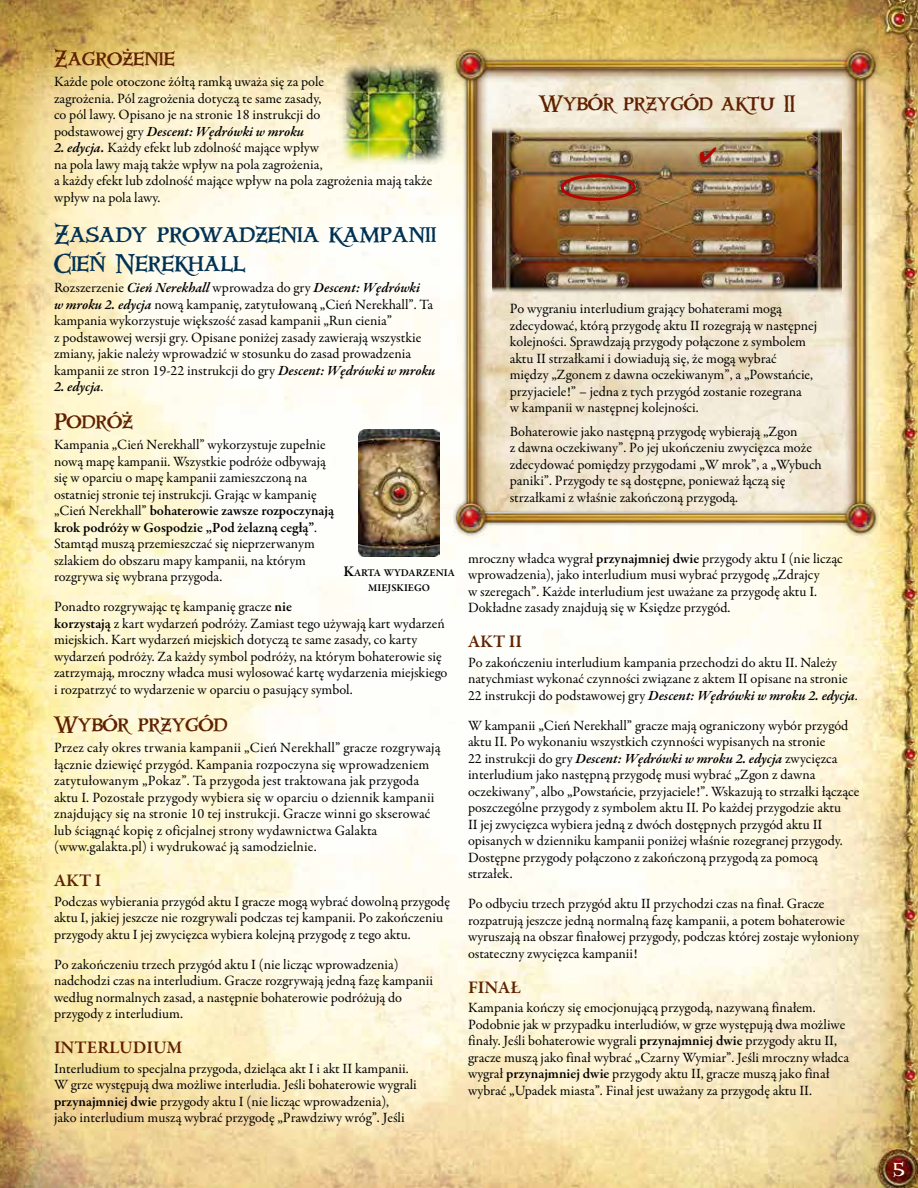
<style>
.page{position:relative;width:918px;height:1188px;background:#fff}
.page>*{position:absolute;margin:0;border:0;box-sizing:border-box;transform-origin:0 0}
.t1{font:24px/28.8px "Windlass";color:#003254}
.t2{font:21px "Windlass";color:#5f2100}
.t3{font:700 18px "Garamond Descent";color:#5f2100}
.t4{font:16.5px "Windlass";color:#fff}
.t5{font:14.25px/16.5px "Garamond Descent";color:#000}
.t6{font:italic 700 14.25px "Garamond Descent";letter-spacing:-.005em;color:#000}
.t7{font:700 10.5px/15px "Garamond Descent";color:#000;text-align:center}
.s1{font-weight:700;font-style:italic}
.s2{font-weight:400;font-style:normal}
.s3{font-weight:700}
.s4{font-size:15px}
</style>
<div class="page">
<img style="left:0;top:0;width:918px;height:1188px">
<img style="left:427px;top:98px;width:491px;height:379px">
<img style="left:440px;top:477px;width:478px;height:68px">
<img style="left:427px;top:18px;width:491px;height:80px">
<img style="left:493px;top:127px;width:349px;height:166px">
<div style="left:558px;top:171px;width:91px;height:43px;background:#000;opacity:.2"></div>
<div style="left:561px;top:174px;width:75px;height:27px;border:3px solid #b70502;border-radius:50%"></div>
<img style="left:337px;top:61px;width:113px;height:105px">
<img style="left:359px;top:429px;width:81px;height:127px">
<svg style="left:700px;top:147px;width:16px;height:15px"></svg>
<h2 class="t2" style="left:54px;top:44px;width:122px">Zagrożenie</h2>
<p class="t5" style="left:54px;top:74px;width:272px">Każde pole otoczone żółtą ramką uważa się za pole zagrożenia. Pól zagrożenia dotyczą te same zasady, co pól lawy. Opisano je na stronie 18 instrukcji do podstawowej gry <span class="s1">Descent: Wędrówki w mroku</span></p>
<p class="t5" style="left:54px;top:140px;width:380px"><span class="s1">2. edycja.</span> Każdy efekt lub zdolność mające wpływ<br>na pola lawy mają także wpływ na pola zagrożenia,<br>a każdy efekt lub zdolność mające wpływ na pola zagrożenia mają także wpływ na pola lawy.</p>
<h1 class="t1" style="left:54px;top:221px;width:384px">Zasady prowadzenia kampanii<br>Cień Nerekhall</h1>
<p class="t5" style="left:54px;top:280px;width:383px">Rozszerzenie <span class="s1">Cień Nerekhall</span> wprowadza do gry <span class="s1">Descent: Wędrówki<br>w mroku 2. edycja</span> nową kampanię, zatytułowaną „Cień Nerekhall”. Ta kampania wykorzystuje większość zasad kampanii „Run cienia”<br>z podstawowej wersji gry. Opisane poniżej zasady zawierają wszystkie zmiany, jakie należy wprowadzić w stosunku do zasad prowadzenia kampanii ze stron 19-22 instrukcji do gry <span class="s1">Descent: Wędrówki w mroku</span></p>
<p class="t6" style="left:54px;top:378px;width:51px">2. edycja<span class="s2">.</span></p>
<h2 class="t2" style="left:54px;top:407px;width:81px">Podróż</h2>
<p class="t5" style="left:54px;top:437px;width:282px">Kampania „Cień Nerekhall” wykorzystuje zupełnie nową mapę kampanii. Wszystkie podróże odbywają się w oparciu o mapę kampanii zamieszczoną na ostatniej stronie tej instrukcji. Grając w kampanię „Cień Nerekhall” <span class="s3">bohaterowie zawsze rozpoczynają krok podróży w Gospodzie „Pod żelazną cegłą”</span>.<br>Stamtąd muszą przemieszczać się nieprzerwanym szlakiem do obszaru mapy kampanii, na którym rozgrywa się wybrana przygoda.</p>
<p class="t5" style="left:54px;top:599px;width:395px">Ponadto rozgrywając tę kampanię gracze <span class="s3">nie<br>korzystają</span> z kart wydarzeń podróży. Zamiast tego używają kart wydarzeń miejskich. Kart wydarzeń miejskich dotyczą te same zasady, co karty wydarzeń podróży. Za każdy symbol podróży, na którym bohaterowie się zatrzymają, mroczny władca musi wylosować kartę wydarzenia miejskiego i rozpatrzyć to wydarzenie w oparciu o pasujący symbol.</p>
<h2 class="t2" style="left:54px;top:710px;width:175px">Wybór przygód</h2>
<p class="t5" style="left:54px;top:740px;width:388px">Przez cały okres trwania kampanii „Cień Nerekhall” gracze rozgrywają łącznie dziewięć przygód. Kampania rozpoczyna się wprowadzeniem zatytułowanym „Pokaz”. Ta przygoda jest traktowana jak przygoda aktu I. Pozostałe przygody wybiera się w oparciu o dziennik kampanii znajdujący się na stronie 10 tej instrukcji. Gracze winni go skserować lub ściągnąć kopię z oficjalnej strony wydawnictwa Galakta (www.galakta.pl) i wydrukować ją samodzielnie.</p>
<p class="t3" style="left:54px;top:870px;width:49px">Akt I</p>
<p class="t5" style="left:54px;top:893px;width:397px">Podczas wybierania przygód aktu I gracze mogą wybrać dowolną przygodę aktu I, jakiej jeszcze nie rozgrywali podczas tej kampanii. Po zakończeniu przygody aktu I jej zwycięzca wybiera kolejną przygodę z tego aktu.</p>
<p class="t5" style="left:54px;top:956px;width:381px">Po zakończeniu trzech przygód aktu I (nie licząc wprowadzenia) nadchodzi czas na interludium. Gracze rozgrywają jedną fazę kampanii według normalnych zasad, a następnie bohaterowie podróżują do przygody z interludium.</p>
<p class="t3" style="left:54px;top:1037px;width:20px">Inter</p>
<p class="t3" style="left:109px;top:1037px;width:23px">ludiu</p>
<p class="t3" style="left:167px;top:1037px;width:17px">m</p>
<p class="t5" style="left:54px;top:1060px;width:364px">Interludium to specjalna przygoda, dzieląca akt I i akt II kampanii.<br>W grze występują dwa możliwe interludia. Jeśli bohaterowie wygrali <span class="s3">przynajmniej dwie</span> przygody aktu I (nie licząc wprowadzenia),<br>jako interludium muszą wybrać przygodę „Prawdziwy wróg”. Jeśli</p>
<p class="t7" style="left:343px;top:565px;width:113px"><span class="s4">K</span>ARTA WYDARZENIA<br>MIEJSKIEGO</p>
<h2 class="t2" style="left:539px;top:90px;width:258px">Wybór przygód aktu II</h2>
<p class="t5" style="left:510px;top:301px;width:309px">Po wygraniu interludium grający bohaterami mogą zdecydować, którą przygodę aktu II rozegrają w następnej kolejności. Sprawdzają przygody połączone z symbolem aktu II strzałkami i dowiadują się, że mogą wybrać między „Zgonem z dawna oczekiwanym”, a „Powstańcie, przyjaciele!” – jedna z tych przygód zostanie rozegrana<br>w kampanii w następnej kolejności.</p>
<p class="t5" style="left:510px;top:423px;width:314px">Bohaterowie jako następną przygodę wybierają „Zgon<br>z dawna oczekiwany”. Po jej ukończeniu zwycięzca może zdecydować pomiędzy przygodami „W mrok”, a „Wybuch paniki”. Przygody te są dostępne, ponieważ łączą się strzałkami z właśnie zakończoną przygodą.</p>
<p class="t5" style="left:468px;top:550px;width:376px">mroczny władca wygrał <span class="s3">przynajmniej dwie</span> przygody aktu I (nie licząc wprowadzenia), jako interludium musi wybrać przygodę „Zdrajcy<br>w szeregach”. Każde interludium jest uważane za przygodę aktu I.<br>Dokładne zasady znajdują się w Księdze przygód.</p>
<p class="t3" style="left:468px;top:631px;width:55px">Akt II</p>
<p class="t5" style="left:468px;top:654px;width:391px">Po zakończeniu interludium kampania przechodzi do aktu II. Należy natychmiast wykonać czynności związane z aktem II opisane na stronie<br>22 instrukcji do podstawowej gry <span class="s1">Descent: Wędrówki w mroku 2. edycja</span>.</p>
<p class="t5" style="left:468px;top:717px;width:393px">W kampanii „Cień Nerekhall” gracze mają ograniczony wybór przygód aktu II. Po wykonaniu wszystkich czynności wypisanych na stronie<br>22 instrukcji do gry <span class="s1">Descent: Wędrówki w mroku 2. edycja</span> zwycięzca interludium jako następną przygodę musi wybrać „Zgon z dawna oczekiwany”, albo „Powstańcie, przyjaciele!”. Wskazują to strzałki łączące poszczególne przygody z symbolem aktu II. Po każdej przygodzie aktu<br>II jej zwycięzca wybiera jedną z dwóch dostępnych przygód aktu II opisanych w dzienniku kampanii poniżej właśnie rozegranej przygody.<br>Dostępne przygody połączono z zakończoną przygodą za pomocą strzałek.</p>
<p class="t5" style="left:468px;top:896px;width:393px">Po odbyciu trzech przygód aktu II przychodzi czas na finał. Gracze rozpatrują jeszcze jedną normalną fazę kampanii, a potem bohaterowie wyruszają na obszar finałowej przygody, podczas której zostaje wyłoniony ostateczny zwycięzca kampanii!</p>
<p class="t3" style="left:468px;top:976px;width:54px">Finał</p>
<p class="t5" style="left:468px;top:1000px;width:383px">Kampania kończy się emocjonującą przygodą, nazywaną finałem.<br>Podobnie jak w przypadku interludiów, w grze występują dwa możliwe finały. Jeśli bohaterowie wygrali <span class="s3">przynajmniej dwie</span> przygody aktu II, gracze muszą jako finał wybrać „Czarny Wymiar”. Jeśli mroczny władca wygrał <span class="s3">przynajmniej dwie</span> przygody aktu II, gracze muszą jako finał wybrać „Upadek miasta”. Finał jest uważany za przygodę aktu II.</p>
<p class="t4" style="left:894px;top:1158px;width:12px">5</p>
</div>
